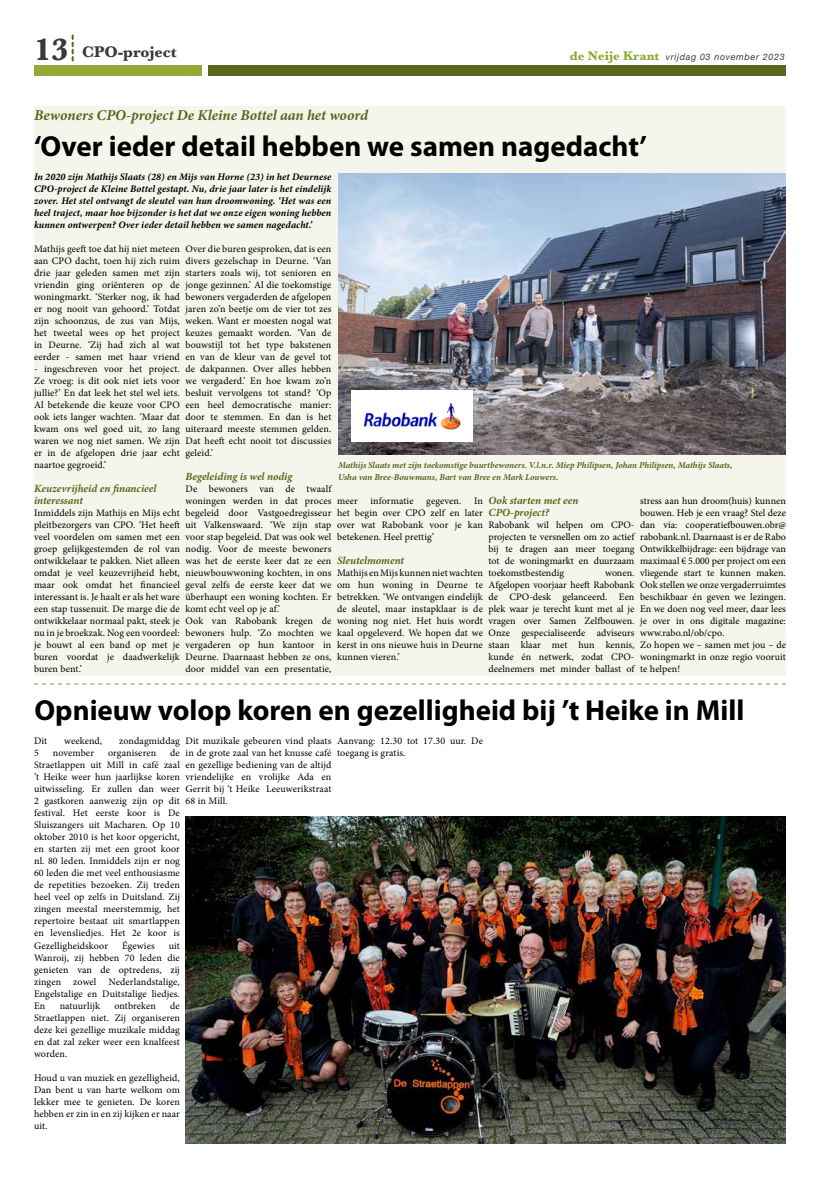
<style>
.page{position:relative;width:820px;height:1177px;background:#fff}
.page>*{position:absolute;margin:0;border:0;box-sizing:border-box;transform-origin:0 0}
.t1{font:700 29px "Myriad Pro";color:#000}
.t2{font:700 16px "Baskerville";color:#3a3938}
.t3{font:italic 700 15px "Minion Pro";color:#58661e}
.t4{font:italic 700 11px/12px "Minion Pro";letter-spacing:-.005em;color:#58661e}
.t5{font:10px/12px "Minion Pro";letter-spacing:.005em;color:#000;text-align:justify}
.t6{font:italic 700 10px/12px "Minion Pro";letter-spacing:.01em;color:#000;text-align:justify}
.t7{font:italic 700 9px/12px "Minion Pro";letter-spacing:-.005em;color:#58661e}
.t8{font:italic 9px "Helvetica Neue";letter-spacing:.07em;color:#3c3c3b}
.s1{font-size:32px}
.s2{font-family:"Baskerville";font-weight:700;font-style:normal;font-size:13px;color:#8bac31}
</style>
<div class="page">
<div style="left:34px;top:65px;width:167px;height:11px;background:#95a734"></div>
<div style="left:208px;top:65px;width:577px;height:11px;background:#58661e"></div>
<svg style="left:72px;top:35px;width:2px;height:26px"></svg>
<svg style="left:34px;top:683px;width:751px;height:1px"></svg>
<div style="left:34px;top:106px;width:751px;height:569px;background:#f4f6eb"></div>
<img style="left:338px;top:173px;width:447px;height:281px">
<img style="left:351px;top:390px;width:121px;height:51px">
<img style="left:185px;top:816px;width:600px;height:327px">
<h2 class="t2" style="left:34px;top:41px;width:144px"><span class="s1">13</span> CPO-project</h2>
<p class="t8" style="left:569px;top:50px;width:216px"><span class="s2">de Neije Krant</span> vrijdag 03 november 2023</p>
<h3 class="t3" style="left:34px;top:105px;width:335px">Bewoners CPO-project De Kleine Bottel aan het woord</h3>
<h1 class="t1" style="left:34px;top:127px;width:614px">‘Over ieder detail hebben we samen nagedacht’</h1>
<p class="t6" style="left:34px;top:171px;width:299px">In 2020 zijn Mathijs Slaats (28) en Mijs van Horne (23) in het Deurnese CPO-project de Kleine Bottel gestapt. Nu, drie jaar later is het eindelijk zover. Het stel ontvangt de sleutel van hun droomwoning. ‘Het was een heel traject, maar hoe bijzonder is het dat we onze eigen woning hebben kunnen ontwerpen? Over ieder detail hebben we samen nagedacht.’</p>
<p class="t5" style="left:34px;top:243px;width:147px">Mathijs geeft toe dat hij niet meteen aan CPO dacht, toen hij zich ruim drie jaar geleden samen met zijn vriendin ging oriënteren op de woningmarkt. ‘Sterker nog, ik had er nog nooit van gehoord.’ Totdat zijn schoonzus, de zus van Mijs, het tweetal wees op het project in Deurne. ‘Zij had zich al wat eerder - samen met haar vriend</p>
<p class="t5" style="left:34px;top:363px;width:147px">- ingeschreven voor het project.<br>Ze vroeg: is dit ook niet iets voor jullie?’ En dat leek het stel wel iets.<br>Al betekende die keuze voor CPO ook iets langer wachten. ‘Maar dat kwam ons wel goed uit, zo lang waren we nog niet samen. We zijn er in de afgelopen drie jaar echt naartoe gegroeid.’</p>
<p class="t4" style="left:34px;top:482px;width:124px">Keuzevrijheid en financieel interessant</p>
<p class="t5" style="left:34px;top:507px;width:147px">Inmiddels zijn Mathijs en Mijs echt pleitbezorgers van CPO. ‘Het heeft veel voordelen om samen met een groep gelijkgestemden de rol van ontwikkelaar te pakken. Niet alleen omdat je veel keuzevrijheid hebt, maar ook omdat het financieel interessant is. Je haalt er als het ware een stap tussenuit. De marge die de ontwikkelaar normaal pakt, steek je nu in je broekzak. Nog een voordeel: je bouwt al een band op met je buren voordat je daadwerkelijk buren bent.’</p>
<p class="t5" style="left:185px;top:243px;width:147px">Over die buren gesproken, dat is een divers gezelschap in Deurne. ‘Van starters zoals wij, tot senioren en jonge gezinnen.’ Al die toekomstige bewoners vergaderden de afgelopen jaren zo’n beetje om de vier tot zes weken. Want er moesten nogal wat keuzes gemaakt worden. ‘Van de bouwstijl tot het type bakstenen en van de kleur van de gevel tot de dakpannen. Over alles hebben we vergaderd.’ En hoe kwam zo’n besluit vervolgens tot stand? ‘Op een heel democratische manier: door te stemmen. En dan is het uiteraard meeste stemmen gelden.<br>Dat heeft echt nooit tot discussies geleid.’</p>
<p class="t4" style="left:185px;top:470px;width:108px">Begeleiding is wel nodig</p>
<p class="t5" style="left:185px;top:483px;width:147px;text-align:left">De bewoners van de twaalf woningen werden in dat proces begeleid door Vastgoedregisseur uit Valkenswaard. ‘We zijn stap voor stap begeleid. Dat was ook wel nodig. Voor de meeste bewoners was het de eerste keer dat ze een nieuwbouwwoning kochten, in ons geval zelfs de eerste keer dat we überhaupt een woning kochten. Er komt echt veel op je af.’<br>Ook van Rabobank kregen de bewoners hulp. ‘Zo mochten we vergaderen op hun kantoor in<br>Deurne. Daarnaast hebben ze ons, door middel van een presentatie,</p>
<p class="t7" style="left:338px;top:459px;width:396px">Mathijs Slaats met zijn toekomstige buurtbewoners. V.l.n.r. Miep Philipsen, Johan Philipsen, Mathijs Slaats,<br>Usha van Bree-Bouwmans, Bart van Bree en Mark Louwers.</p>
<p class="t4" style="left:488px;top:494px;width:91px">Ook starten met een<br>CPO-project?</p>
<p class="t5" style="left:488px;top:519px;width:147px">Rabobank wil helpen om CPO&shy;projecten te versnellen om zo actief bij te dragen aan meer toegang tot de woningmarkt en duurzaam toekomstbestendig</p>
<p class="t5" style="left:337px;top:495px;width:22px">meer</p>
<p class="t5" style="left:370px;top:495px;width:45px">informatie</p>
<p class="t5" style="left:426px;top:495px;width:37px">gegeven.</p>
<p class="t5" style="left:639px;top:495px;width:147px;text-align:left">stress aan hun droom(huis) kunnen bouwen. Heb je een vraag? Stel deze dan via: cooperatiefbouwen.obr@ rabobank.nl. Daarnaast is er de Rabo<br>Ontwikkelbijdrage: een bijdrage van maximaal € 5.000 per project om een vliegende start te kunnen maken.<br>Ook stellen we onze vergaderruimtes beschikbaar én geven we lezingen.<br>En we doen nog veel meer, daar lees je over in ons digitale magazine: www.rabo.nl/ob/cpo.<br>Zo hopen we – samen met jou – de woningmarkt in onze regio vooruit te helpen!</p>
<p class="t5" style="left:337px;top:495px;width:147px;text-indent:137px">In het begin over CPO zelf en later over wat Rabobank voor je kan betekenen. Heel prettig’</p>
<p class="t4" style="left:337px;top:554px;width:68px">Sleutelmoment</p>
<p class="t5" style="left:337px;top:567px;width:147px">Mathijs en Mijs kunnen niet wachten om hun woning in Deurne te betrekken. ‘We ontvangen eindelijk de sleutel, maar instapklaar is de woning nog niet. Het huis wordt kaal opgeleverd. We hopen dat we kerst in ons nieuwe huis in Deurne kunnen vieren.’</p>
<p class="t5" style="left:488px;top:567px;width:147px;text-indent:117px">wonen.<br>Afgelopen voorjaar heeft Rabobank de CPO-desk gelanceerd. Een plek waar je terecht kunt met al je vragen over Samen Zelfbouwen.<br>Onze gespecialiseerde adviseurs staan klaar met hun kennis, kunde én netwerk, zodat CPO&shy;deelnemers met minder ballast of</p>
<h1 class="t1" style="left:34px;top:691px;width:711px">Opnieuw volop koren en gezelligheid bij ’t Heike in Mill</h1>
<p class="t5" style="left:34px;top:735px;width:15px">Dit</p>
<p class="t5" style="left:64px;top:735px;width:40px">weekend,</p>
<p class="t5" style="left:119px;top:735px;width:62px">zondagmiddag</p>
<p class="t5" style="left:34px;top:747px;width:6px">5</p>
<p class="t5" style="left:53px;top:747px;width:43px">november</p>
<p class="t5" style="left:108px;top:747px;width:50px">organiseren</p>
<p class="t5" style="left:185px;top:735px;width:147px">Dit muzikale gebeuren vind plaats in de grote zaal van het knusse café en gezellige bediening van de altijd vriendelijke en vrolijke Ada en Gerrit bij ‘t Heike Leeuwerikstraat 68 in Mill.</p>
<p class="t5" style="left:337px;top:735px;width:147px">Aanvang: 12.30 tot 17.30 uur. De toegang is gratis.</p>
<p class="t5" style="left:34px;top:747px;width:147px;text-indent:136px">de Straetlappen uit Mill in café zaal ’t Heike weer hun jaarlijkse koren uitwisseling. Er zullen dan weer 2 gastkoren aanwezig zijn op dit festival. Het eerste koor is De Sluiszangers uit Macharen. Op 10 oktober 2010 is het koor opgericht, en starten zij met een groot koor nl. 80 leden. Inmiddels zijn er nog 60 leden die met veel enthousiasme de repetities bezoeken. Zij treden heel veel op zelfs in Duitsland. Zij zingen meestal meerstemmig, het repertoire bestaat uit smartlappen en levensliedjes. Het 2e koor is Gezelligheidskoor</p>
<p class="t5" style="left:122px;top:939px;width:34px">Égewies</p>
<p class="t5" style="left:34px;top:939px;width:147px;text-indent:135px">uit Wanroij, zij hebben 70 leden die genieten van de optredens, zij zingen zowel Nederlandstalige, Engelstalige en Duitstalige liedjes.<br>En</p>
<p class="t5" style="left:34px;top:999px;width:147px;text-indent:136px">de Straetlappen niet. Zij organiseren deze kei gezellige muzikale middag en dat zal zeker weer een knalfeest worden.</p>
<p class="t5" style="left:34px;top:1071px;width:147px">Houd u van muziek en gezelligheid, Dan bent u van harte welkom om lekker mee te genieten. De koren hebben er zin in en zij kijken er naar uit.</p>
<p class="t5" style="left:60px;top:999px;width:42px">natuurlijk</p>
<p class="t5" style="left:114px;top:999px;width:43px">ontbreken</p>
</div>
